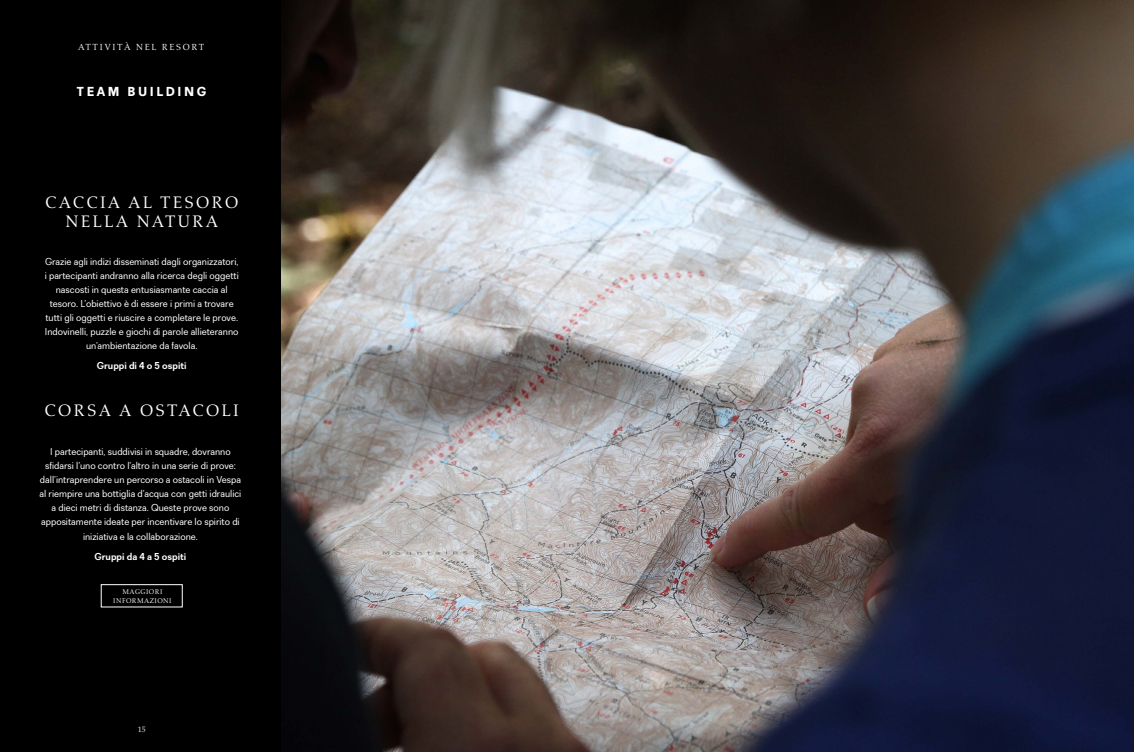
<style>
.page{position:relative;width:1134px;height:752px;background:#fff}
.page>*{position:absolute;margin:0;border:0;box-sizing:border-box;transform-origin:0 0}
.t1{font:17px/19px "Aldus";letter-spacing:.13em;color:#fff;text-align:center}
.t2{font:800 13px "Recta";letter-spacing:.2em;color:#fff}
.t3{font:10px/14px "Recta";color:#fff;text-align:center}
.t4{font:700 10px "Recta";color:#fff}
.t5{font:9px "Aldus";letter-spacing:.18em;color:#fff}
.t6{font:8px "Aldus";color:#fff}
.t7{font:7px/8.4px "Aldus";letter-spacing:.07em;color:#fff;text-align:center}
</style>
<div class="page">
<div style="left:0;top:0;width:282px;height:751px;background:#000"></div>
<div style="left:101px;top:584px;width:82px;height:23px;border:1px solid #fff"></div>
<img style="left:282px;top:0;width:852px;height:751px">
<p class="t5" style="left:78px;top:42px;width:128px">ATTIVITÀ NEL RESORT</p>
<h2 class="t2" style="left:77px;top:83px;width:131px">TEAM BUILDING</h2>
<h1 class="t1" style="left:45px;top:193px;width:195px">CACCIA AL TESORO<br>NELLA NATURA</h1>
<p class="t3" style="left:45px;top:254px;width:196px">Grazie agli indizi disseminati dagli organizzatori, i partecipanti andranno alla ricerca degli oggetti nascosti in questa entusiasmante caccia al tesoro. L’obiettivo è di essere i primi a trovare tutti gli oggetti e riuscire a completare le prove.<br>Indovinelli, puzzle e giochi di parole allieteranno un’ambientazione da favola.</p>
<p class="t4" style="left:97px;top:359px;width:91px">Gruppi di 4 o 5 ospiti</p>
<h1 class="t1" style="left:45px;top:401px;width:196px">CORSA A OSTACOLI</h1>
<p class="t3" style="left:39px;top:444px;width:203px">I partecipanti, suddivisi in squadre, dovranno sfidarsi l’uno contro l’altro in una serie di prove: dall’intraprendere un percorso a ostacoli in Vespa al riempire una bottiglia d’acqua con getti idraulici a dieci metri di distanza. Queste prove sono appositamente ideate per incentivare lo spirito di iniziativa e la collaborazione.</p>
<p class="t4" style="left:95px;top:549px;width:93px">Gruppi da 4 a 5 ospiti</p>
<p class="t7" style="left:113px;top:587px;width:60px">MAGGIORI<br>INFORMAZIONI</p>
<p class="t6" style="left:138px;top:724px;width:9px">15</p>
</div>
